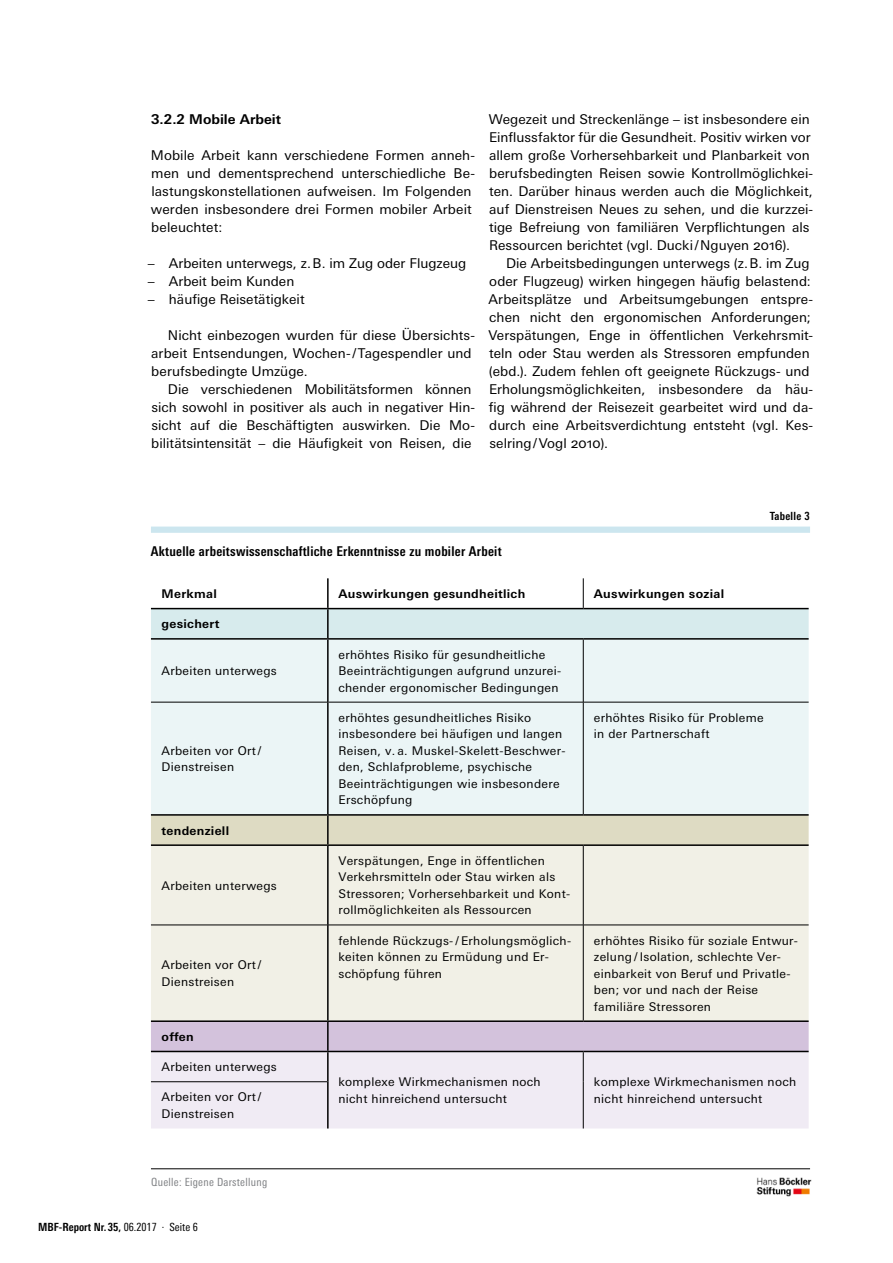
<style>
.page{position:relative;width:893px;height:1263px;background:#fff}
.page>*{position:absolute;margin:0;border:0;box-sizing:border-box;transform-origin:0 0}
.Copytext_mit_Einzug{font:13.5px/18px "Univers Next Pro";letter-spacing:.005em;color:#000}
.Copytext_ohne_Einzug{font:13.5px/18px "Univers Next Pro";letter-spacing:.01em;color:#000}
.t1{font:700 condensed 13.5px "Univers Next Pro";letter-spacing:.02em;color:#000}
.Zwischentitel_2_Schw{font:700 13.5px "Univers Next Pro";color:#000}
.Tabelle_Inhalt_Reg{font:12px/16.5px "Univers Next Pro";letter-spacing:.025em;color:#000}
.Tabelle_Inhalt_Reg-2{font:700 12px "Univers Next Pro";letter-spacing:.025em;color:#000}
.t2{font:700 condensed 11.25px "Univers Next Pro";color:#000}
.t3{font:condensed 11.25px "Univers Next Pro";letter-spacing:.025em;color:#808285}
.t4{font:700 condensed 11.25px "Univers Next Pro";letter-spacing:.025em;color:#000}
.s1{font-weight:400}
</style>
<div class="page">
<div style="left:151px;top:609px;width:658px;height:29px;background:#d7ebed"></div>
<div style="left:151px;top:640px;width:658px;height:174px;background:#ebf5f6"></div>
<div style="left:151px;top:816px;width:658px;height:28px;background:#dedbc3"></div>
<div style="left:151px;top:846px;width:658px;height:174px;background:#f1f0e6"></div>
<div style="left:151px;top:1022px;width:658px;height:29px;background:#d3c2dc"></div>
<div style="left:151px;top:1052px;width:658px;height:76px;background:#f0ebf4"></div>
<hr style="left:583px;top:578px;width:1px;height:30px;background:#000">
<hr style="left:583px;top:640px;width:1px;height:62px;background:#000">
<hr style="left:151px;top:702px;width:176px;height:1px;background:#000">
<hr style="left:329px;top:702px;width:254px;height:1px;background:#000">
<hr style="left:583px;top:702px;width:226px;height:1px;background:#000">
<hr style="left:583px;top:702px;width:1px;height:112px;background:#000">
<hr style="left:583px;top:846px;width:1px;height:79px;background:#000">
<hr style="left:583px;top:925px;width:1px;height:95px;background:#000">
<hr style="left:583px;top:1052px;width:1px;height:30px;background:#000">
<hr style="left:583px;top:1082px;width:1px;height:46px;background:#000">
<hr style="left:327px;top:578px;width:2px;height:30px;background:#000">
<hr style="left:327px;top:609px;width:2px;height:29px;background:#000">
<hr style="left:327px;top:640px;width:2px;height:62px;background:#000">
<hr style="left:327px;top:702px;width:2px;height:112px;background:#000">
<hr style="left:327px;top:816px;width:2px;height:28px;background:#000">
<hr style="left:327px;top:846px;width:2px;height:79px;background:#000">
<hr style="left:327px;top:925px;width:2px;height:95px;background:#000">
<hr style="left:327px;top:1022px;width:2px;height:29px;background:#000">
<hr style="left:327px;top:1052px;width:2px;height:30px;background:#000">
<hr style="left:327px;top:1082px;width:2px;height:46px;background:#000">
<hr style="left:151px;top:608px;width:177px;height:1px;background:#000">
<hr style="left:328px;top:608px;width:255px;height:1px;background:#000">
<hr style="left:583px;top:608px;width:226px;height:1px;background:#000">
<hr style="left:151px;top:638px;width:177px;height:2px;background:#000">
<hr style="left:328px;top:638px;width:255px;height:2px;background:#000">
<hr style="left:583px;top:638px;width:226px;height:2px;background:#000">
<hr style="left:151px;top:814px;width:177px;height:2px;background:#000">
<hr style="left:328px;top:814px;width:255px;height:2px;background:#000">
<hr style="left:583px;top:814px;width:226px;height:2px;background:#000">
<hr style="left:151px;top:844px;width:177px;height:2px;background:#000">
<hr style="left:328px;top:844px;width:255px;height:2px;background:#000">
<hr style="left:583px;top:844px;width:226px;height:2px;background:#000">
<hr style="left:151px;top:1020px;width:177px;height:2px;background:#000">
<hr style="left:328px;top:1020px;width:255px;height:2px;background:#000">
<hr style="left:583px;top:1020px;width:226px;height:2px;background:#000">
<hr style="left:151px;top:1051px;width:177px;height:1px;background:#000">
<hr style="left:328px;top:1051px;width:255px;height:1px;background:#000">
<hr style="left:583px;top:1051px;width:226px;height:1px;background:#000">
<hr style="left:151px;top:925px;width:177px;height:1px;background:#000">
<hr style="left:328px;top:925px;width:255px;height:1px;background:#000">
<hr style="left:583px;top:925px;width:226px;height:1px;background:#000">
<hr style="left:151px;top:1081px;width:176px;height:1px;background:#000">
<div style="left:151px;top:527px;width:659px;height:6px;background:#cce6ef"></div>
<hr style="left:151px;top:1168px;width:659px;height:1px;background:#000">
<img style="left:757px;top:1178px;width:54px;height:19px">
<p class="Zwischentitel_2_Schw" style="left:151px;top:111px;width:131px">3.2.2 Mobile Arbeit</p>
<p class="Copytext_ohne_Einzug" style="left:151px;top:147px;width:326px">Mobile Arbeit kann verschiedene Formen anneh&shy;men und dementsprechend unterschiedliche Be&shy;lastungskonstellationen aufweisen. Im Folgenden werden insbesondere drei Formen mobiler Arbeit beleuchtet:</p>
<p class="Copytext_mit_Einzug" style="left:148px;top:255px;width:320px">– Arbeiten unterwegs, z.B. im Zug oder Flugzeug</p>
<p class="Copytext_mit_Einzug" style="left:148px;top:273px;width:148px">– Arbeit beim Kunden</p>
<p class="Copytext_mit_Einzug" style="left:148px;top:291px;width:158px">– häufige Reisetätigkeit</p>
<p class="Copytext_mit_Einzug" style="left:151px;top:327px;width:325px;text-indent:17px">Nicht einbezogen wurden für diese Übersichts&shy;arbeit Entsendungen, Wochen-/Tagespendler und berufsbedingte Umzüge.</p>
<p class="Copytext_mit_Einzug" style="left:151px;top:381px;width:325px;text-indent:17px">Die verschiedenen Mobilitätsformen können sich sowohl in positiver als auch in negativer Hin&shy;sicht auf die Beschäftigten auswirken. Die Mo&shy;bilitätsintensität – die Häufigkeit von Reisen, die</p>
<p class="Copytext_mit_Einzug" style="left:489px;top:111px;width:326px">Wegezeit und Streckenlänge – ist insbesondere ein Einflussfaktor für die Gesundheit. Positiv wirken vor allem große Vorhersehbarkeit und Planbarkeit von berufsbedingten Reisen sowie Kontrollmöglichkei&shy;ten. Darüber hinaus werden auch die Möglichkeit, auf Dienstreisen Neues zu sehen, und die kurzzei&shy;tige Befreiung von familiären Verpflichtungen als Ressourcen berichtet (vgl. Ducki/Nguyen 2016).</p>
<p class="Copytext_mit_Einzug" style="left:488px;top:255px;width:326px;text-indent:18px">Die Arbeitsbedingungen unterwegs (z.B. im Zug oder Flugzeug) wirken hingegen häufig belastend:<br>Arbeitsplätze und Arbeitsumgebungen entspre&shy;chen nicht den ergonomischen Anforderungen; Verspätungen, Enge in öffentlichen Verkehrsmit&shy;teln oder Stau werden als Stressoren empfunden (ebd.). Zudem fehlen oft geeignete Rückzugs- und Erholungsmöglichkeiten, insbesondere da häu&shy;fig während der Reisezeit gearbeitet wird und da&shy;durch eine Arbeitsverdichtung entsteht (vgl. Kes&shy;selring/Vogl 2010).</p>
<p class="t4" style="left:770px;top:510px;width:42px">Tabelle 3</p>
<p class="t1" style="left:151px;top:543px;width:352px">Aktuelle arbeitswissenschaftliche Erkenntnisse zu mobiler Arbeit</p>
<p class="Tabelle_Inhalt_Reg-2" style="left:162px;top:586px;width:57px">Merkmal</p>
<p class="Tabelle_Inhalt_Reg-2" style="left:338px;top:586px;width:188px">Auswirkungen gesundheitlich</p>
<p class="Tabelle_Inhalt_Reg-2" style="left:594px;top:586px;width:132px">Auswirkungen sozial</p>
<p class="Tabelle_Inhalt_Reg-2" style="left:162px;top:617px;width:59px">gesichert</p>
<p class="Tabelle_Inhalt_Reg" style="left:162px;top:662px;width:117px">Arbeiten unterwegs</p>
<p class="Tabelle_Inhalt_Reg" style="left:338px;top:646px;width:224px">erhöhtes Risiko für gesundheitliche<br>Beeinträchtigungen aufgrund unzurei&shy;chender ergonomischer Bedingungen</p>
<p class="Tabelle_Inhalt_Reg" style="left:162px;top:742px;width:101px">Arbeiten vor Ort /<br>Dienstreisen</p>
<p class="Tabelle_Inhalt_Reg-2" style="left:162px;top:823px;width:69px">tendenziell</p>
<p class="Tabelle_Inhalt_Reg" style="left:162px;top:877px;width:117px">Arbeiten unterwegs</p>
<p class="Tabelle_Inhalt_Reg" style="left:162px;top:957px;width:101px">Arbeiten vor Ort /<br>Dienstreisen</p>
<p class="Tabelle_Inhalt_Reg-2" style="left:162px;top:1029px;width:34px">offen</p>
<p class="Tabelle_Inhalt_Reg" style="left:162px;top:1058px;width:117px">Arbeiten unterwegs</p>
<p class="Tabelle_Inhalt_Reg" style="left:338px;top:709px;width:229px">erhöhtes gesundheitliches Risiko insbesondere bei häufigen und langen Reisen, v. a. Muskel-Skelett-Beschwer&shy;den, Schlafprobleme, psychische Beeinträchtigungen wie insbesondere Erschöpfung</p>
<p class="Tabelle_Inhalt_Reg" style="left:594px;top:709px;width:171px">erhöhtes Risiko für Probleme in der Partnerschaft</p>
<p class="Tabelle_Inhalt_Reg" style="left:338px;top:852px;width:233px">Verspätungen, Enge in öffentlichen Verkehrsmitteln oder Stau wirken als Stressoren; Vorhersehbarkeit und Kont&shy;rollmöglichkeiten als Ressourcen</p>
<p class="Tabelle_Inhalt_Reg" style="left:338px;top:932px;width:234px">fehlende Rückzugs- / Erholungsmöglich&shy;keiten können zu Ermüdung und Er&shy;schöpfung führen</p>
<p class="Tabelle_Inhalt_Reg" style="left:594px;top:932px;width:206px">erhöhtes Risiko für soziale Entwur&shy;zelung / Isolation, schlechte Ver&shy;einbarkeit von Beruf und Privatle&shy;ben; vor und nach der Reise familiäre Stressoren</p>
<p class="Tabelle_Inhalt_Reg" style="left:338px;top:1074px;width:204px">komplexe Wirkmechanismen noch nicht hinreichend untersucht</p>
<p class="Tabelle_Inhalt_Reg" style="left:594px;top:1074px;width:204px">komplexe Wirkmechanismen noch</p>
<p class="Tabelle_Inhalt_Reg" style="left:162px;top:1089px;width:101px">Arbeiten vor Ort /</p>
<p class="Tabelle_Inhalt_Reg" style="left:594px;top:1090px;width:170px">nicht hinreichend untersucht</p>
<p class="Tabelle_Inhalt_Reg" style="left:162px;top:1105px;width:74px">Dienstreisen</p>
<p class="t3" style="left:151px;top:1175px;width:118px">Quelle: Eigene Darstellung</p>
<p class="t2" style="left:38px;top:1220px;width:161px">MBF-Report Nr. 35, <span class="s1">06.2017 · Seite 6</span></p>
</div>
